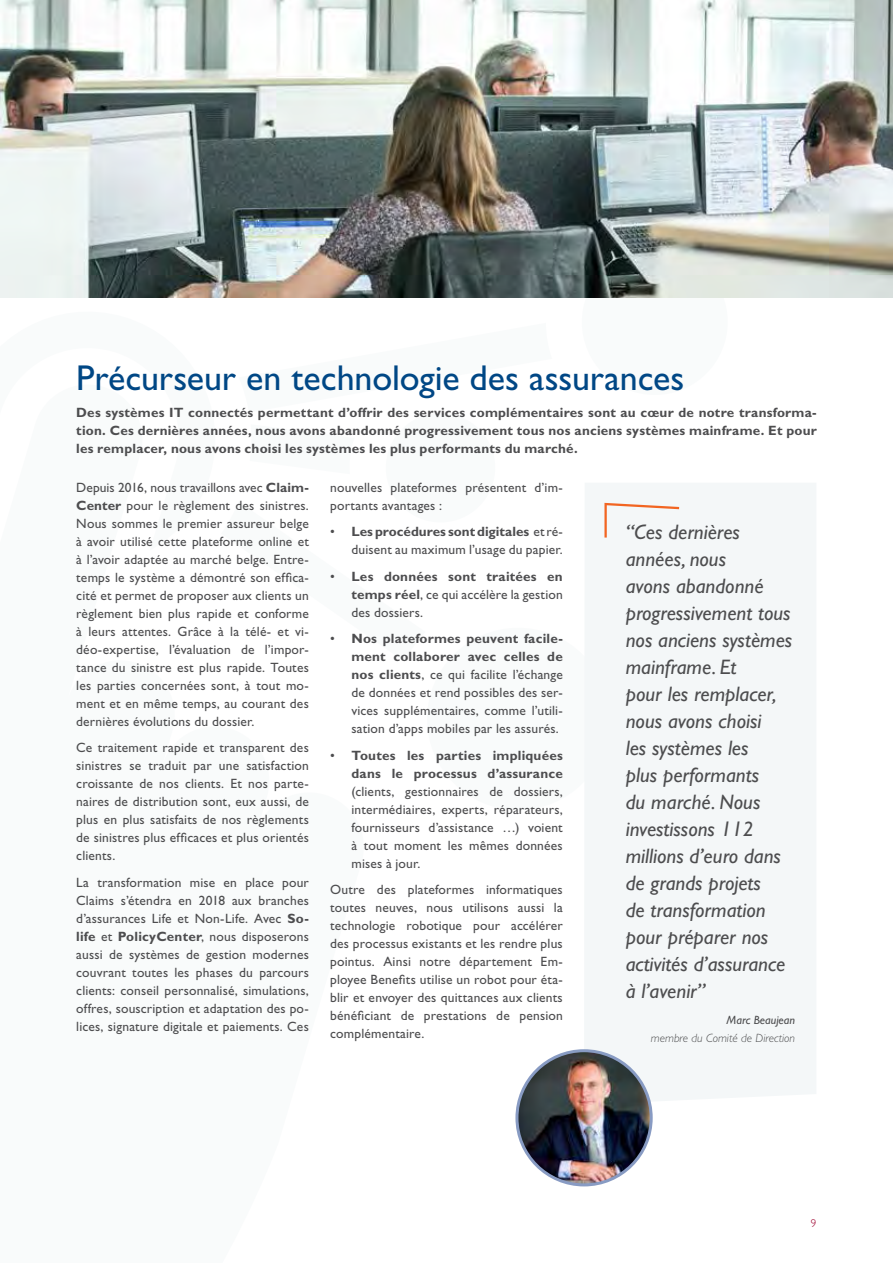
<style>
.page{position:relative;width:893px;height:1263px;background:#fff}
.page>*{position:absolute;margin:0;border:0;box-sizing:border-box;transform-origin:0 0}
.t1{font:36px "Gill Sans Std";letter-spacing:-.005em;color:#004785}
.t2{font:italic 21px/27px "Gill Sans Std";color:#4d4d4f}
.t3{font:13.5px/18px "Gill Sans Std";letter-spacing:.015em;color:#4d4d4f;text-align:justify}
.t4{font:700 13.5px/18px "Gill Sans Std";letter-spacing:.015em;color:#4d4d4f;text-align:justify}
.t5{font:italic 300 12px "Gill Sans Std";color:#4d4d4f}
.t6{font:italic 12px "Gill Sans Std";color:#4d4d4f}
.t7{font:300 11.25px "Gill Sans Std";color:#9e012e}
.s1{font-weight:700}
.s2{font-weight:400}
</style>
<div class="page">
<div style="left:585px;top:483px;width:231px;height:618px;background:#f4f7f8"></div>
<div style="left:585px;top:483px;width:151px;height:338px;background:#f4f7f8"></div>
<img style="left:517px;top:1051px;width:134px;height:134px;border-radius:67px">
<div style="left:515px;top:1049px;width:138px;height:137px;border:3px solid #889bc3;border-radius:50%"></div>
<img style="left:0;top:0;width:893px;height:298px">
<h1 class="t1" style="left:76px;top:357px;width:610px">Précurseur en technologie des assurances</h1>
<p class="t4" style="left:76px;top:403px;width:742px">Des systèmes IT connectés permettant d’offrir des services complémentaires sont au cœur de notre transforma&shy;tion. Ces dernières années, nous avons abandonné progressivement tous nos anciens systèmes mainframe. Et pour les remplacer, nous avons choisi les systèmes les plus performants du marché.</p>
<p class="t3" style="left:76px;top:478px;width:234px">Depuis 2016, nous travaillons avec <span class="s1">Claim-Center</span> pour le règlement des sinistres.<br>Nous sommes le premier assureur belge à avoir utilisé cette plateforme online et à l’avoir adaptée au marché belge. Entre&shy;temps le système a démontré son effica&shy;cité et permet de proposer aux clients un règlement bien plus rapide et conforme à leurs attentes. Grâce à la télé- et vi&shy;déo-expertise, l’évaluation de l’impor&shy;tance du sinistre est plus rapide. Toutes les parties concernées sont, à tout mo&shy;ment et en même temps, au courant des dernières évolutions du dossier.</p>
<p class="t3" style="left:76px;top:739px;width:234px">Ce traitement rapide et transparent des sinistres se traduit par une satisfaction croissante de nos clients. Et nos parte&shy;naires de distribution sont, eux aussi, de plus en plus satisfaits de nos règlements de sinistres plus efficaces et plus orientés clients.</p>
<p class="t3" style="left:76px;top:873px;width:234px">La transformation mise en place pour Claims s’étendra en 2018 aux branches d’assurances Life et Non-Life. Avec <span class="s1">So&shy;life</span> et <span class="s1">PolicyCenter</span>, nous disposerons aussi de systèmes de gestion modernes couvrant toutes les phases du parcours clients: conseil personnalisé, simulations, offres, souscription et adaptation des po&shy;lices, signature digitale et paiements. Ces</p>
<p class="t3" style="left:330px;top:478px;width:234px">nouvelles plateformes présentent d’im&shy;portants avantages :</p>
<p class="t3" style="left:330px;top:523px;width:234px;text-align:right">• <span class="s1">Les procédures sont digitales</span> et ré&shy;duisent au maximum l’usage du papier.</p>
<p class="t3" style="left:351px;top:567px;width:213px;text-indent:-21px">• <span class="s1">Les données sont traitées en temps réel</span>, ce qui accélère la gestion des dossiers.</p>
<p class="t3" style="left:351px;top:630px;width:213px;text-indent:-21px">• <span class="s1">Nos plateformes peuvent facile&shy;ment collaborer avec celles de nos clients</span>, ce qui facilite l’échange de données et rend possibles des ser&shy;vices supplémentaires, comme l’utili&shy;sation d’apps mobiles par les assurés.</p>
<p class="t4" style="left:330px;top:746px;width:234px;text-align:right"><span class="s2">•</span> Toutes les parties impliquées dans le processus d’assurance</p>
<p class="t3" style="left:351px;top:782px;width:213px">(clients, gestionnaires de dossiers, intermédiaires, experts, réparateurs, fournisseurs d’assistance …) voient à tout moment les mêmes données mises à jour.</p>
<p class="t3" style="left:330px;top:881px;width:234px">Outre des plateformes informatiques toutes neuves, nous utilisons aussi la technologie robotique pour accélérer des processus existants et les rendre plus pointus. Ainsi notre département Em&shy;ployee Benefits utilise un robot pour éta&shy;blir et envoyer des quittances aux clients bénéficiant de prestations de pension complémentaire.</p>
<p class="t2" style="left:626px;top:518px;width:168px">“Ces dernières années, nous<br>avons abandonné progressivement tous nos anciens systèmes mainframe. Et<br>pour les remplacer, nous avons choisi<br>les systèmes les<br>plus performants<br>du marché. Nous investissons 112 millions d’euro dans de grands projets<br>de transformation pour préparer nos activités d’assurance à l’avenir”</p>
<p class="t6" style="left:727px;top:1013px;width:70px">Marc Beaujean</p>
<p class="t5" style="left:651px;top:1031px;width:146px">membre du Comité de Direction</p>
<p class="t7" style="left:811px;top:1217px;width:7px">9</p>
</div>
